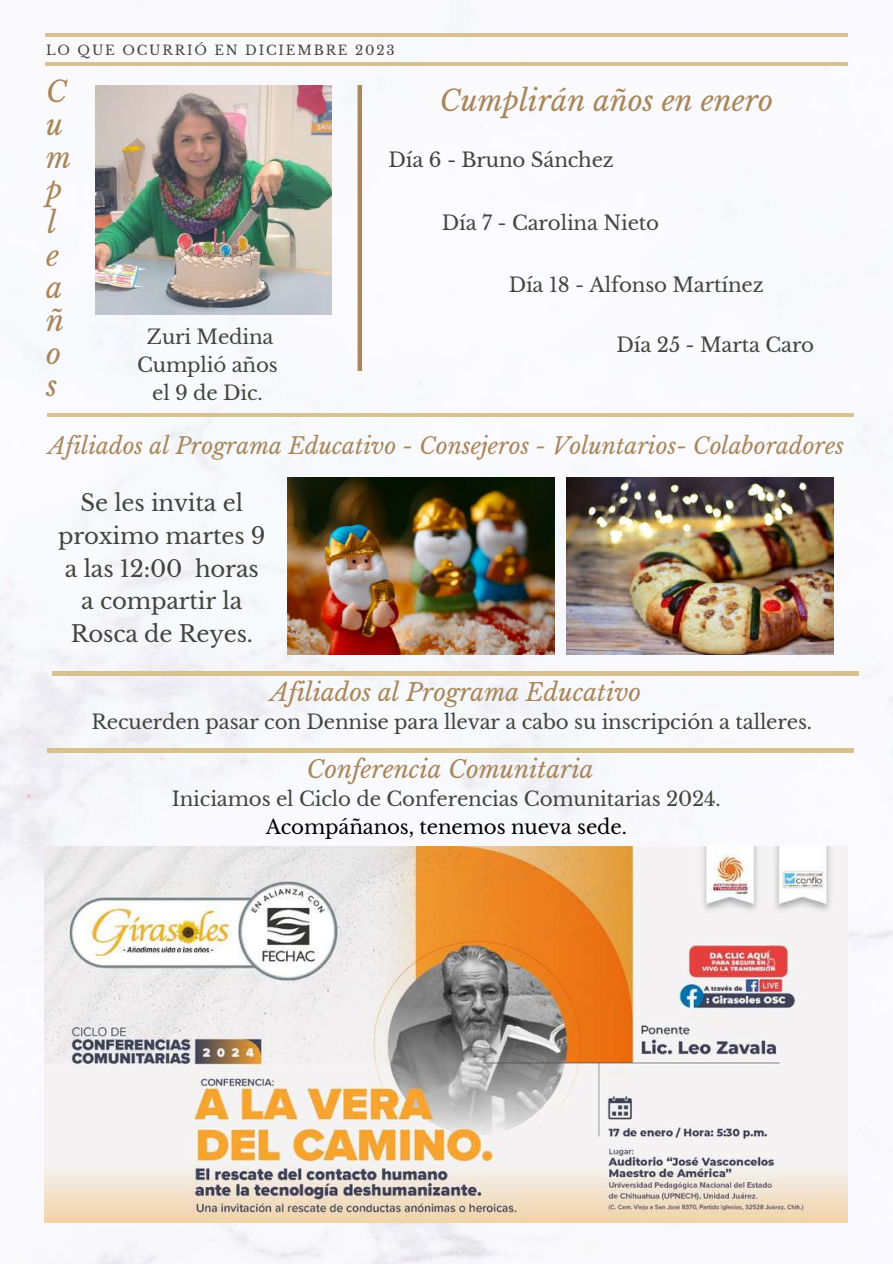
<style>
.page{position:relative;width:893px;height:1264px;background:#fff}
.page>*{position:absolute;margin:0;border:0;box-sizing:border-box;transform-origin:0 0}
.t1{font:italic 28.65px/32.7px "Libre Baskerville";color:#a8875c}
.t2{font:italic 24.15px "Libre Baskerville";color:#a8875c}
.t3{font:22.8px/32.7px "Libre Baskerville";letter-spacing:-.01em;color:#444440;text-align:center}
.t4{font:italic 22.65px "Libre Baskerville";color:#a8875c}
.t5{font:19.8px/28.2px "Libre Baskerville";letter-spacing:-.01em;color:#444440;text-align:center}
.t6{font:19.8px "Libre Baskerville";letter-spacing:-.01em;color:#000}
.t7{font:13.2px "Libre Baskerville";letter-spacing:.14em;color:#444440}
</style>
<div class="page">
<img style="left:0;top:4px;width:892px;height:1259px">
<hr style="left:45px;top:62px;width:802px;height:4px;background:#d7c190">
<hr style="left:45px;top:33px;width:802px;height:3px;background:#d7c190">
<img style="left:45px;top:846px;width:802px;height:376px">
<hr style="left:47px;top:748px;width:806px;height:4px;background:#d7c190">
<hr style="left:53px;top:671px;width:805px;height:4px;background:#d7c190">
<img style="left:95px;top:85px;width:237px;height:230px">
<div style="left:357px;top:85px;width:5px;height:286px;background:#a8875c"></div>
<hr style="left:47px;top:413px;width:806px;height:4px;background:#d7c190">
<img style="left:566px;top:477px;width:267px;height:178px">
<img style="left:287px;top:477px;width:267px;height:178px">
<p class="t7" style="left:46px;top:42px;width:350px">LO QUE OCURRIÓ EN DICIEMBRE 2023</p>
<h1 class="t1" style="left:46px;top:76px;width:26px">C u m p l e a ñ o s</h1>
<p class="t5" style="left:137px;top:323px;width:142px">Zuri Medina<br>Cumplió años el 9 de Dic.</p>
<h1 class="t1" style="left:440px;top:85px;width:335px">Cumplirán años en enero</h1>
<p class="t5" style="left:388px;top:146px;width:227px">Día 6 - Bruno Sánchez</p>
<p class="t5" style="left:442px;top:209px;width:219px">Día 7 - Carolina Nieto</p>
<p class="t5" style="left:508px;top:271px;width:256px">Día 18 - Alfonso Martínez</p>
<p class="t5" style="left:616px;top:331px;width:199px">Día 25 - Marta Caro</p>
<p class="t4" style="left:48px;top:432px;width:797px">Afiliados al Programa Educativo - Consejeros - Voluntarios- Colaboradores</p>
<p class="t3" style="left:58px;top:487px;width:209px">Se les invita el proximo martes 9 a las 12:00 horas a compartir la<br>Rosca de Reyes.</p>
<p class="t2" style="left:270px;top:677px;width:372px">Afiliados al Programa Educativo</p>
<p class="t5" style="left:91px;top:707px;width:722px">Recuerden pasar con Dennise para llevar a cabo su inscripción a talleres.</p>
<p class="t2" style="left:307px;top:754px;width:288px">Conferencia Comunitaria</p>
<p class="t5" style="left:172px;top:784px;width:550px">Iniciamos el Ciclo de Conferencias Comunitarias 2024.</p>
<p class="t6" style="left:266px;top:814px;width:363px">Acompáñanos, tenemos nueva sede.</p>
</div>
